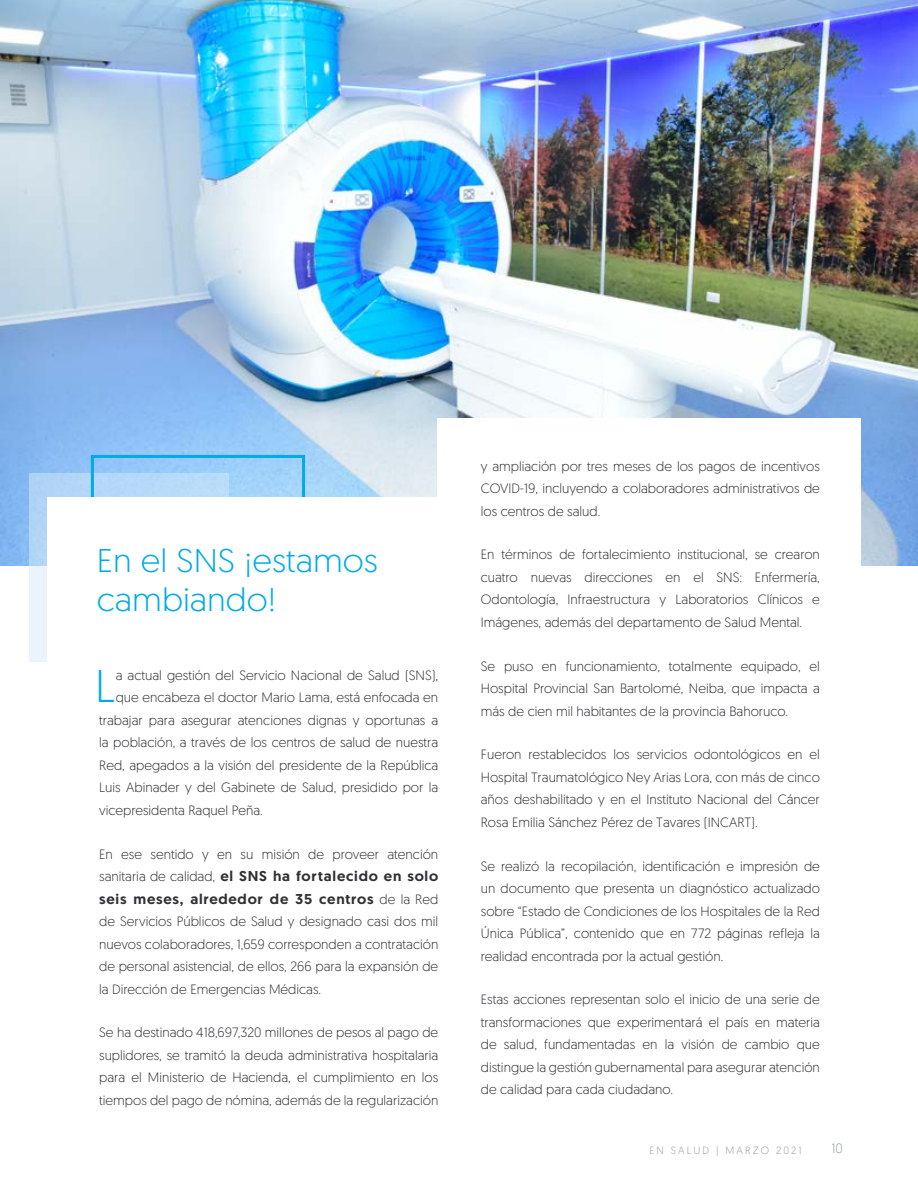
<style>
.page{position:relative;width:918px;height:1188px;background:#fff}
.page>*{position:absolute;margin:0;border:0;box-sizing:border-box;transform-origin:0 0}
.t1{font:300 45.6px "Geomanist";color:#00abe7}
.t2{font:300 32.85px/39px "Geomanist";color:#00abe7;scale:1.05 1}
.t3{font:500 14.25px/22.5px "Geomanist";letter-spacing:.05em;color:#302f35;scale:1.05 1}
.t4{font:300 13.5px/22.5px "Geomanist";color:#302f35;text-align:justify}
.t5{font:300 13.5px "Geomanist";color:#979a9c}
.t6{font:300 10.5px "Geomanist";letter-spacing:.2em;color:#999a9c}
.s1{font-weight:300;font-size:13.5px}
</style>
<div class="page">
<img style="left:0;top:0;width:918px;height:566px">
<svg style="left:29px;top:473px;width:60px;height:189px;background:#cae1f8"></svg>
<svg style="left:89px;top:453px;width:218px;height:44px;background:#97cef7"></svg>
<div style="left:437px;top:419px;width:423px;height:260px;background:#fff"></div>
<div style="left:48px;top:497px;width:423px;height:260px;background:#fff"></div>
<h2 class="t2" style="left:97px;top:540px;width:269px">En el SNS ¡estamos cambiando!</h2>
<h1 class="t1" style="left:95px;top:657px;width:22px">L</h1>
<p class="t4" style="left:116px;top:663px;width:324px">a actual gestión del Servicio Nacional de Salud (SNS),</p>
<p class="t4" style="left:116px;top:686px;width:324px">que encabeza el doctor Mario Lama, está enfocada en</p>
<p class="t4" style="left:99px;top:708px;width:341px">trabajar para asegurar atenciones dignas y oportunas a</p>
<p class="t4" style="left:99px;top:731px;width:341px">la población, a través de los centros de salud de nuestra</p>
<p class="t4" style="left:99px;top:753px;width:341px">Red, apegados a la visión del presidente de la República</p>
<p class="t4" style="left:99px;top:776px;width:341px">Luis Abinader y del Gabinete de Salud, presidido por la</p>
<p class="t4" style="left:99px;top:799px;width:165px">vicepresidenta Raquel Peña.</p>
<p class="t4" style="left:99px;top:842px;width:341px">En ese sentido y en su misión de proveer atención</p>
<p class="t3" style="left:99px;top:865px;width:324px"><span class="s1">sanitaria de calidad,</span> el SNS ha fortalecido en solo seis meses, alrededor de 35 centros <span class="s1">de la Red</span></p>
<p class="t4" style="left:99px;top:910px;width:341px">de Servicios Públicos de Salud y designado casi dos mil nuevos colaboradores, 1,659 corresponden a contratación de personal asistencial, de ellos, 266 para la expansión de la Dirección de Emergencias Médicas.</p>
<p class="t4" style="left:99px;top:1021px;width:341px">Se ha destinado 418,697,320 millones de pesos al pago de suplidores, se tramitó la deuda administrativa hospitalaria para el Ministerio de Hacienda, el cumplimiento en los tiempos del pago de nómina, además de la regularización</p>
<p class="t4" style="left:481px;top:454px;width:341px">y ampliación por tres meses de los pagos de incentivos COVID-19, incluyendo a colaboradores administrativos de los centros de salud.</p>
<p class="t4" style="left:481px;top:543px;width:341px">En términos de fortalecimiento institucional, se crearon cuatro nuevas direcciones en el SNS: Enfermería, Odontología, Infraestructura y Laboratorios Clínicos e Imágenes, además del departamento de Salud Mental.</p>
<p class="t4" style="left:481px;top:654px;width:341px">Se puso en funcionamiento, totalmente equipado, el Hospital Provincial San Bartolomé, Neiba, que impacta a más de cien mil habitantes de la provincia Bahoruco.</p>
<p class="t4" style="left:481px;top:743px;width:341px">Fueron restablecidos los servicios odontológicos en el Hospital Traumatológico Ney Arias Lora, con más de cinco años deshabilitado y en el Instituto Nacional del Cáncer Rosa Emilia Sánchez Pérez de Tavares (INCART).</p>
<p class="t4" style="left:481px;top:854px;width:341px">Se realizó la recopilación, identificación e impresión de un documento que presenta un diagnóstico actualizado sobre “Estado de Condiciones de los Hospitales de la Red Única Pública”, contenido que en 772 páginas refleja la realidad encontrada por la actual gestión.</p>
<p class="t4" style="left:481px;top:988px;width:341px">Estas acciones representan solo el inicio de una serie de transformaciones que experimentará el país en materia de salud, fundamentadas en la visión de cambio que distingue la gestión gubernamental para asegurar atención de calidad para cada ciudadano.</p>
<p class="t6" style="left:650px;top:1144px;width:154px">EN SALUD | MARZO 2021</p>
<p class="t5" style="left:832px;top:1140px;width:13px">10</p>
</div>
